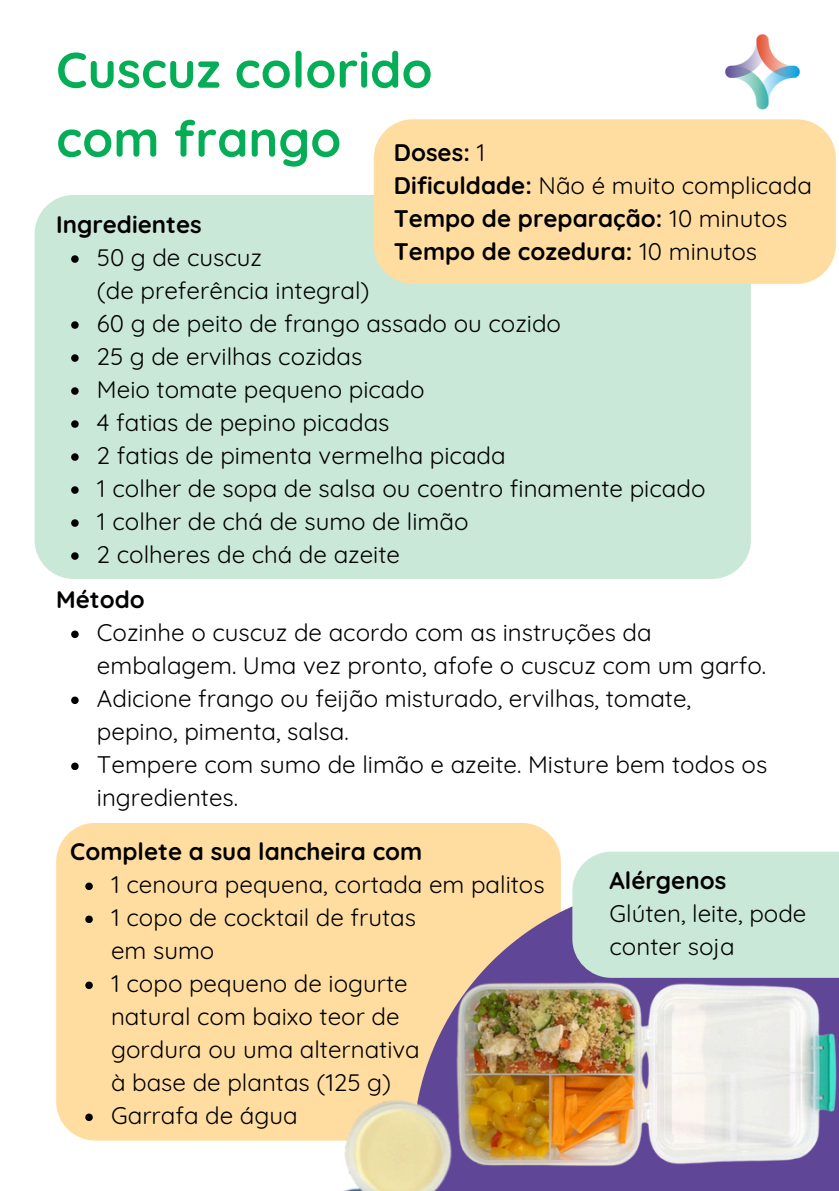
<style>
.page{position:relative;width:839px;height:1191px;background:#fff}
.page>*{position:absolute;margin:0;border:0;box-sizing:border-box;transform-origin:0 0}
.t1{font:700 50px/69px "Quicksand";color:#06ad57}
.t2{font:24px/33px "Quicksand";color:#000}
.t3{font:700 24px "Quicksand";color:#000}
.s1{font-weight:400}
.s2{font-weight:700}
</style>
<div class="page">
<img style="left:725px;top:34px;width:79px;height:86px">
<div style="left:56px;top:823px;width:504px;height:318px;background:#ffdda1;border-radius:39px"></div>
<svg style="left:85px;top:883px;width:8px;height:7px"></svg>
<svg style="left:85px;top:916px;width:8px;height:7px"></svg>
<svg style="left:85px;top:982px;width:8px;height:7px"></svg>
<svg style="left:85px;top:1114px;width:8px;height:7px"></svg>
<svg style="left:425px;top:883px;width:147px;height:187px"></svg>
<div style="left:572px;top:852px;width:266px;height:126px;background:#c9e8d8"></div>
<div style="left:35px;top:195px;width:715px;height:384px;background:#c9e8d8;border-radius:39px"></div>
<svg style="left:71px;top:255px;width:8px;height:8px"></svg>
<svg style="left:71px;top:321px;width:8px;height:8px"></svg>
<svg style="left:71px;top:354px;width:8px;height:8px"></svg>
<svg style="left:71px;top:387px;width:8px;height:8px"></svg>
<svg style="left:71px;top:420px;width:8px;height:8px"></svg>
<svg style="left:71px;top:453px;width:8px;height:8px"></svg>
<svg style="left:71px;top:486px;width:8px;height:8px"></svg>
<svg style="left:71px;top:519px;width:8px;height:8px"></svg>
<svg style="left:71px;top:552px;width:8px;height:8px"></svg>
<div style="left:374px;top:119px;width:461px;height:165px;background:#ffdda1;border-radius:39px"></div>
<img style="left:430px;top:978px;width:408px;height:213px">
<svg style="left:71px;top:631px;width:8px;height:7px"></svg>
<svg style="left:71px;top:697px;width:8px;height:7px"></svg>
<svg style="left:71px;top:763px;width:8px;height:7px"></svg>
<img style="left:307px;top:1070px;width:172px;height:121px">
<p class="t1" style="left:56px;top:34px;width:378px">Cuscuz colorido com frango</p>
<p class="t3" style="left:394px;top:137px;width:93px">Doses: <span class="s1">1</span></p>
<h2 class="t2" style="left:394px;top:169px;width:419px"><span class="s2">Dificuldade:</span> Não é muito complicada</h2>
<p class="t3" style="left:394px;top:203px;width:395px">Tempo de preparação: <span class="s1">10 minutos</span></p>
<p class="t3" style="left:394px;top:236px;width:365px">Tempo de cozedura: <span class="s1">10 minutos</span></p>
<p class="t3" style="left:56px;top:209px;width:147px">Ingredientes</p>
<p class="t2" style="left:97px;top:240px;width:274px">50 g de cuscuz<br>(de preferência integral)</p>
<p class="t2" style="left:97px;top:306px;width:465px">60 g de peito de frango assado ou cozido</p>
<p class="t2" style="left:97px;top:339px;width:267px">25 g de ervilhas cozidas</p>
<p class="t2" style="left:97px;top:372px;width:329px">Meio tomate pequeno picado</p>
<p class="t2" style="left:97px;top:405px;width:294px">4 fatias de pepino picadas</p>
<p class="t2" style="left:97px;top:438px;width:410px">2 fatias de pimenta vermelha picada</p>
<h2 class="t2" style="left:97px;top:471px;width:610px">1 colher de sopa de salsa ou coentro finamente picado</h2>
<p class="t2" style="left:97px;top:504px;width:373px">1 colher de chá de sumo de limão</p>
<p class="t2" style="left:97px;top:537px;width:305px">2 colheres de chá de azeite</p>
<p class="t3" style="left:56px;top:584px;width:90px">Método</p>
<p class="t2" style="left:97px;top:616px;width:670px">Cozinhe o cuscuz de acordo com as instruções da embalagem. Uma vez pronto, afofe o cuscuz com um garfo.</p>
<p class="t2" style="left:97px;top:682px;width:596px">Adicione frango ou feijão misturado, ervilhas, tomate, pepino, pimenta, salsa.</p>
<p class="t2" style="left:97px;top:748px;width:672px">Tempere com sumo de limão e azeite. Misture bem todos os ingredientes.</p>
<h1 class="t3" style="left:70px;top:836px;width:353px">Complete a sua lancheira com</h1>
<p class="t2" style="left:111px;top:868px;width:435px">1 cenoura pequena, cortada em palitos</p>
<p class="t2" style="left:111px;top:901px;width:306px">1 copo de cocktail de frutas em sumo</p>
<p class="t2" style="left:111px;top:967px;width:310px">1 copo pequeno de iogurte natural com baixo teor de gordura ou uma alternativa à base de plantas (125 g)</p>
<p class="t2" style="left:111px;top:1099px;width:188px">Garrafa de água</p>
<h2 class="t3" style="left:609px;top:865px;width:118px">Alérgenos</h2>
<p class="t2" style="left:609px;top:896px;width:198px">Glúten, leite, pode conter soja</p>
</div>
